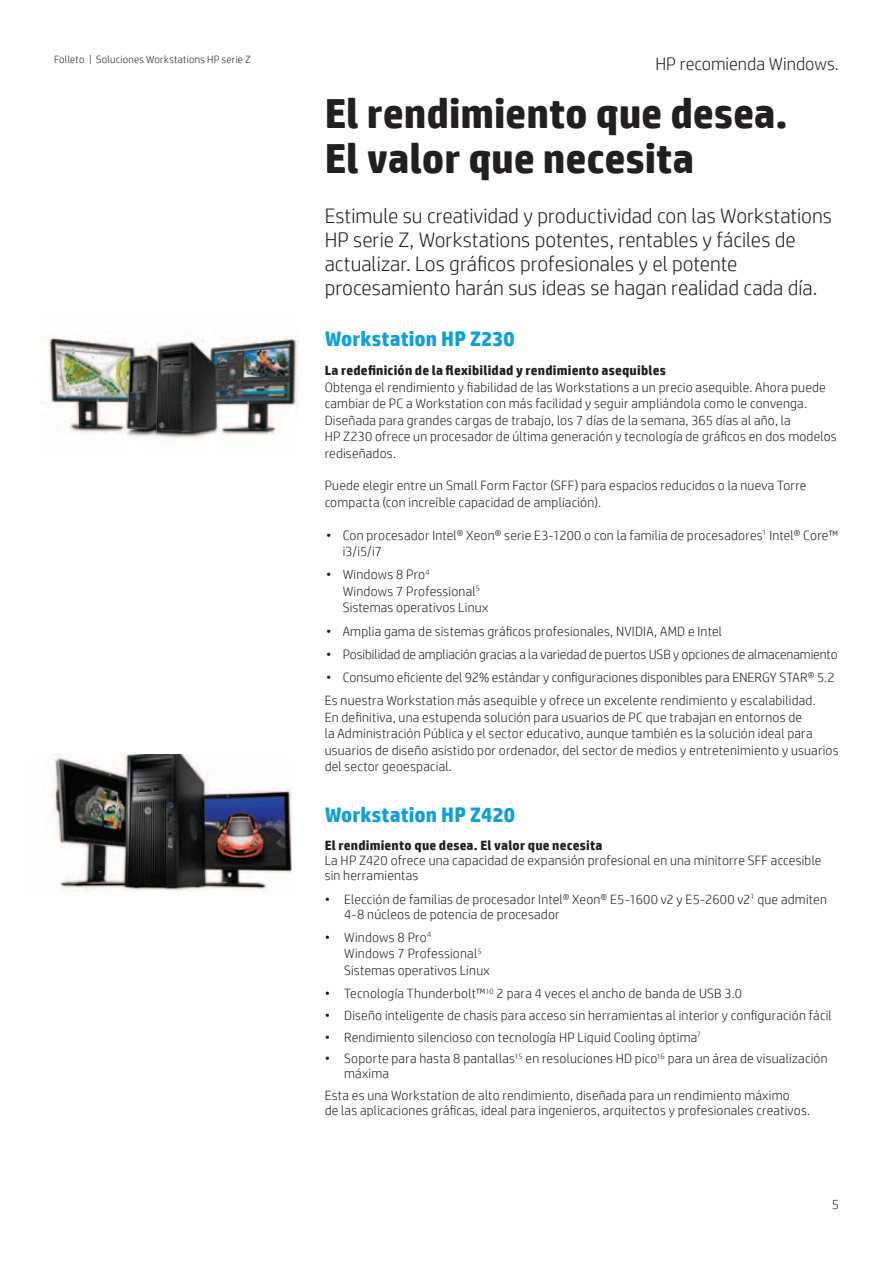
<style>
.page{position:relative;width:893px;height:1263px;background:#fff}
.page>*{position:absolute;margin:0;border:0;box-sizing:border-box;transform-origin:0 0}
.Headline_28_30{font:700 42px/45px "HP Simplified";color:#231f20}
.Intro_14_16{font:300 21px/24px "HP Simplified";color:#231f20}
.Subhead_14_16_bold_b{font:700 21px "HP Simplified";color:#0ca0dd}
.t1{font:300 18px "HP Simplified";color:#231f20}
.Body_last{font:300 13.5px/16.5px "HP Simplified";letter-spacing:.015em;color:#231f20}
.Body{font:300 13.5px/15px "HP Simplified";letter-spacing:.015em;color:#231f20}
.Body_last-2{font:300 13.5px "HP Simplified";letter-spacing:-.005em;color:#231f20}
.Title_descriptor{font:300 10.5px "HP Simplified";letter-spacing:.025em;color:#231f20}
.s1{font-weight:700}
</style>
<div class="page">
<img style="left:40px;top:333px;width:258px;height:106px">
<img style="left:50px;top:755px;width:242px;height:137px">
<p class="Title_descriptor" style="left:54px;top:53px;width:198px">Folleto | Soluciones Workstations HP serie Z</p>
<h3 class="t1" style="left:655px;top:53px;width:185px">HP recomienda Windows.</h3>
<p class="Headline_28_30" style="left:325px;top:91px;width:465px">El rendimiento que desea.<br>El valor que necesita</p>
<p class="Intro_14_16" style="left:325px;top:203px;width:509px">Estimule su creatividad y productividad con las Workstations HP serie Z, Workstations potentes, rentables y fáciles de actualizar. Los gráficos profesionales y el potente procesamiento harán sus ideas se hagan realidad cada día.</p>
<p class="Subhead_14_16_bold_b" style="left:325px;top:326px;width:192px">Workstation HP Z230</p>
<p class="Body_last" style="left:325px;top:362px;width:514px"><span class="s1">La redefinición de la flexibilidad y rendimiento asequibles<br></span>Obtenga el rendimiento y fiabilidad de las Workstations a un precio asequible. Ahora puede cambiar de PC a Workstation con más facilidad y seguir ampliándola como le convenga.<br>Diseñada para grandes cargas de trabajo, los 7 días de la semana, 365 días al año, la<br>HP Z230 ofrece un procesador de última generación y tecnología de gráficos en dos modelos rediseñados.</p>
<p class="Body_last" style="left:325px;top:477px;width:483px">Puede elegir entre un Small Form Factor (SFF) para espacios reducidos o la nueva Torre compacta (con increíble capacidad de ampliación).</p>
<p class="Body_last" style="left:343px;top:526px;width:497px;text-indent:-16px">• Con procesador Intel® Xeon® serie E3-1200 o con la familia de procesadores<sup>1</sup> Intel® Core™ i3/i5/i7</p>
<p class="Body_last" style="left:343px;top:566px;width:147px;text-indent:-16px">• Windows 8 Pro<sup>4<br></sup>Windows 7 Professional<sup>5<br></sup>Sistemas operativos Linux</p>
<p class="Body_last" style="left:326px;top:622px;width:397px">• Amplia gama de sistemas gráficos profesionales, NVIDIA, AMD e Intel</p>
<p class="Body_last-2" style="left:326px;top:647px;width:513px">• Posibilidad de ampliación gracias a la variedad de puertos USB y opciones de almacenamiento</p>
<p class="Body_last" style="left:326px;top:669px;width:510px">• Consumo eficiente del 92% estándar y configuraciones disponibles para ENERGY STAR® 5.2</p>
<p class="Body_last" style="left:325px;top:692px;width:515px">Es nuestra Workstation más asequible y ofrece un excelente rendimiento y escalabilidad.<br>En definitiva, una estupenda solución para usuarios de PC que trabajan en entornos de<br>la Administración Pública y el sector educativo, aunque también es la solución ideal para usuarios de diseño asistido por ordenador, del sector de medios y entretenimiento y usuarios del sector geoespacial.</p>
<p class="Subhead_14_16_bold_b" style="left:325px;top:803px;width:192px">Workstation HP Z420</p>
<p class="Body" style="left:325px;top:838px;width:498px"><span class="s1">El rendimiento que desea. El valor que necesita<br></span>La HP Z420 ofrece una capacidad de expansión profesional en una minitorre SFF accesible sin herramientas</p>
<p class="Body" style="left:344px;top:891px;width:484px;text-indent:-20px">• Elección de familias de procesador Intel® Xeon® E5-1600 v2 y E5-2600 v2<sup>1</sup> que admiten<br>4-8 núcleos de potencia de procesador</p>
<p class="Body_last" style="left:344px;top:929px;width:147px;text-indent:-20px">• Windows 8 Pro<sup>4<br></sup>Windows 7 Professional<sup>5<br></sup>Sistemas operativos Linux</p>
<p class="Body_last" style="left:325px;top:985px;width:419px">• Tecnología Thunderbolt™<sup>10</sup> 2 para 4 veces el ancho de banda de USB 3.0</p>
<p class="Body" style="left:325px;top:1007px;width:509px">• Diseño inteligente de chasis para acceso sin herramientas al interior y configuración fácil</p>
<p class="Body" style="left:325px;top:1029px;width:378px">• Rendimiento silencioso con tecnología HP Liquid Cooling óptima<sup>7</sup></p>
<p class="Body" style="left:344px;top:1051px;width:485px;text-indent:-20px">• Soporte para hasta 8 pantallas<sup>15</sup> en resoluciones HD pico<sup>16</sup> para un área de visualización máxima</p>
<p class="Body" style="left:325px;top:1088px;width:487px">Esta es una Workstation de alto rendimiento, diseñada para un rendimiento máximo<br>de las aplicaciones gráficas, ideal para ingenieros, arquitectos y profesionales creativos.</p>
<p class="Body" style="left:832px;top:1196px;width:9px">5</p>
</div>
